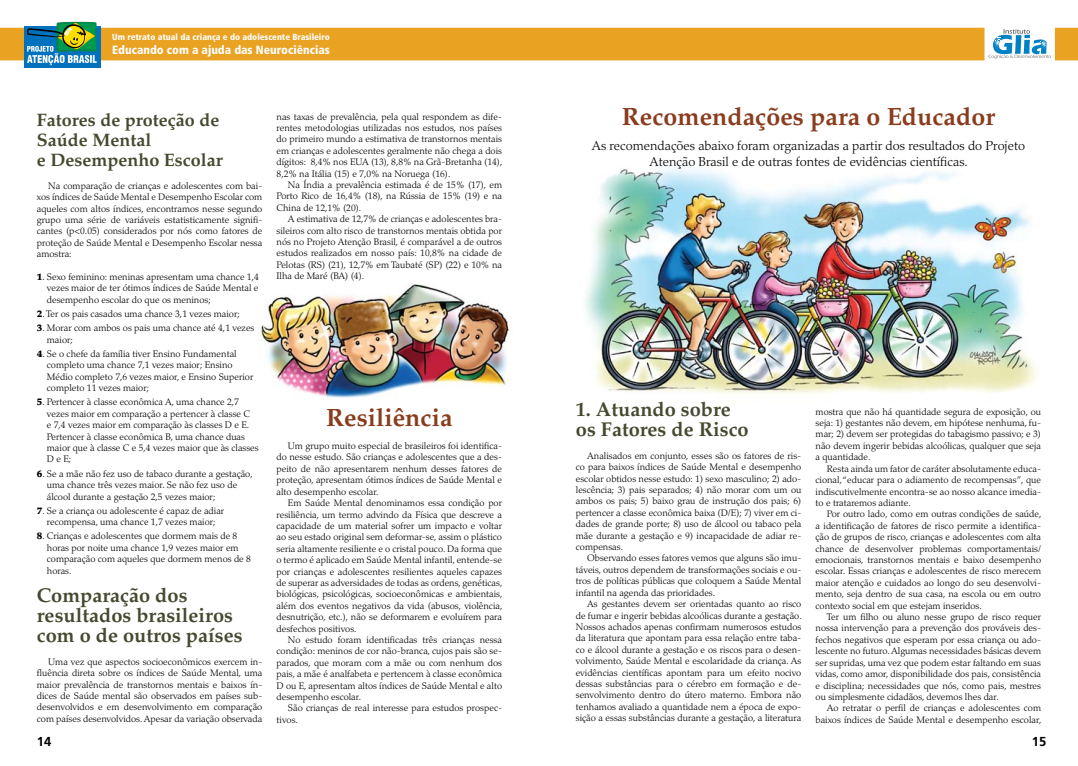
<style>
.page{position:relative;width:1078px;height:766px;background:#fff}
.page>*{position:absolute;margin:0;border:0;box-sizing:border-box;transform-origin:0 0}
.t1{font:700 25px "Palatino";color:#893d1e}
.t2{font:700 20px/20px "Palatino";color:#46492f}
.t3{font:700 18px/20px "Palatino";color:#46492f}
.t4{font:300 13px/15.6px "Palatino";color:#000;text-align:center}
.t5{font:700 13px "Frutiger";color:#000}
.t6{font:900 condensed 11.9px "Frutiger";color:#fff}
.t7{font:300 9.5px/11.4px "Palatino";color:#000;text-align:justify}
.t8{font:900 condensed 8.8px "Frutiger";color:#fff}
.s1{font-weight:900}
</style>
<div class="page">
<img style="left:585px;top:168px;width:452px;height:226px">
<img style="left:260px;top:284px;width:253px;height:114px">
<div style="left:0;top:28px;width:1077px;height:32px;background:#eaa222"></div>
<div style="left:24px;top:26px;width:76px;height:42px;background:#0071bc"></div>
<svg style="left:27px;top:22px;width:70px;height:43px"></svg>
<svg style="left:988px;top:29px;width:62px;height:30px"></svg>
<p class="t8" style="left:112px;top:32px;width:219px">Um retrato atual da criança e do adolescente Brasileiro</p>
<p class="t6" style="left:112px;top:42px;width:219px">Educando com a ajuda das Neurociências</p>
<h3 class="t3" style="left:37px;top:110px;width:187px">Fatores de proteção de<br>Saúde Mental<br>e Desempenho Escolar</h3>
<p class="t7" style="left:37px;top:180px;width:227px;text-indent:11px">Na comparação de crianças e adolescentes com bai&shy;xos índices de Saúde Mental e Desempenho Escolar com aqueles com altos índices, encontramos nesse segundo grupo uma série de variáveis estatisticamente signifi&shy;cantes (p&lt;0.05) considerados por nós como fatores de proteção de Saúde Mental e Desempenho Escolar nessa amostra:</p>
<p class="t7" style="left:47px;top:271px;width:213px;text-indent:-10px"><span class="s1">1</span>. Sexo feminino: meninas apresentam uma chance 1,4 vezes maior de ter ótimos índices de Saúde Mental e desempenho escolar do que os meninos;</p>
<p class="t7" style="left:37px;top:308px;width:204px"><span class="s1">2</span>. Ter os pais casados uma chance 3,1 vezes maior;</p>
<p class="t7" style="left:47px;top:322px;width:209px;text-indent:-10px"><span class="s1">3</span>. Morar com ambos os pais uma chance até 4,1 vezes maior;</p>
<p class="t7" style="left:47px;top:348px;width:208px;text-align:left;text-indent:-10px"><span class="s1">4</span>. Se o chefe da família tiver Ensino Fundamental completo uma chance 7,1 vezes maior; Ensino Médio completo 7,6 vezes maior, e Ensino Superior completo 11 vezes maior;</p>
<p class="t7" style="left:47px;top:396px;width:213px;text-align:left;text-indent:-10px"><span class="s1">5</span>. Pertencer à classe econômica A, uma chance 2,7 vezes maior em comparação a pertencer à classe C<br>e 7,4 vezes maior em comparação às classes D e E.<br>Pertencer à classe econômica B, uma chance duas maior que à classe C e 5,4 vezes maior que às classes D e E;</p>
<p class="t7" style="left:47px;top:468px;width:207px;text-align:left;text-indent:-10px"><span class="s1">6</span>. Se a mãe não fez uso de tabaco durante a gestação, uma chance três vezes maior. Se não fez uso de álcool durante a gestação 2,5 vezes maior;</p>
<p class="t7" style="left:37px;top:505px;width:189px;text-align:center"><span class="s1">7</span>. Se a criança ou adolescente é capaz de adiar recompensa, uma chance 1,7 vezes maior;</p>
<p class="t7" style="left:47px;top:530px;width:205px;text-align:left;text-indent:-10px"><span class="s1">8</span>. Crianças e adolescentes que dormem mais de 8 horas por noite uma chance 1,9 vezes maior em comparação com aqueles que dormem menos de 8 horas.</p>
<h2 class="t2" style="left:37px;top:585px;width:207px">Comparação dos resultados brasileiros com o de outros países</h2>
<p class="t7" style="left:37px;top:655px;width:227px;text-indent:11px">Uma vez que aspectos socioeconômicos exercem in&shy;fluência direta sobre os índices de Saúde Mental, uma maior prevalência de transtornos mentais e baixos ín&shy;dices de Saúde mental são observados em países sub&shy;desenvolvidos e em desenvolvimento em comparação com países desenvolvidos. Apesar da variação observada</p>
<p class="t7" style="left:276px;top:111px;width:227px">nas taxas de prevalência, pela qual respondem as dife&shy;rentes metodologias utilizadas nos estudos, nos países do primeiro mundo a estimativa de transtornos mentais em crianças e adolescentes geralmente não chega a dois dígitos: 8,4% nos EUA (13), 8,8% na Grã-Bretanha (14), 8,2% na Itália (15) e 7,0% na Noruega (16).</p>
<p class="t7" style="left:276px;top:179px;width:227px;text-indent:11px">Na Índia a prevalência estimada é de 15% (17), em Porto Rico de 16,4% (18), na Rússia de 15% (19) e na China de 12,1% (20).</p>
<p class="t7" style="left:276px;top:213px;width:227px;text-indent:11px">A estimativa de 12,7% de crianças e adolescentes bra&shy;sileiros com alto risco de transtornos mentais obtida por nós no Projeto Atenção Brasil, é comparável a de outros estudos realizados em nosso país: 10,8% na cidade de Pelotas (RS) (21), 12,7% em Taubaté (SP) (22) e 10% na Ilha de Maré (BA) (4).</p>
<h1 class="t1" style="left:326px;top:403px;width:128px">Resiliência</h1>
<p class="t7" style="left:276px;top:440px;width:227px;text-indent:11px">Um grupo muito especial de brasileiros foi identifica&shy;do nesse estudo. São crianças e adolescentes que a des&shy;peito de não apresentarem nenhum desses fatores de proteção, apresentam ótimos índices de Saúde Mental e alto desempenho escolar.</p>
<p class="t7" style="left:276px;top:497px;width:227px;text-indent:11px">Em Saúde Mental denominamos essa condição por resiliência, um termo advindo da Física que descreve a capacidade de um material sofrer um impacto e voltar ao seu estado original sem deformar-se, assim o plástico seria altamente resiliente e o cristal pouco. Da forma que o termo é aplicado em Saúde Mental infantil, entende-se por crianças e adolescentes resilientes aqueles capazes de superar as adversidades de todas as ordens, genéticas, biológicas, psicológicas, socioeconômicas e ambientais, além dos eventos negativos da vida (abusos, violência, desnutrição, etc.), não se deformarem e evoluírem para desfechos positivos.</p>
<p class="t7" style="left:276px;top:634px;width:227px;text-indent:11px">No estudo foram identificadas três crianças nessa condição: meninos de cor não-branca, cujos pais são se&shy;parados, que moram com a mãe ou com nenhum dos pais, a mãe é analfabeta e pertencem à classe econômica D ou E, apresentam altos índices de Saúde Mental e alto desempenho escolar.</p>
<p class="t7" style="left:276px;top:702px;width:227px;text-indent:11px">São crianças de real interesse para estudos prospec&shy;tivos.</p>
<h1 class="t1" style="left:621px;top:102px;width:374px">Recomendações para o Educador</h1>
<h3 class="t4" style="left:591px;top:138px;width:434px">As recomendações abaixo foram organizadas a partir dos resultados do Projeto<br>Atenção Brasil e de outras fontes de evidências científicas.</h3>
<h2 class="t2" style="left:575px;top:399px;width:174px">1. Atuando sobre os Fatores de Risco</h2>
<p class="t7" style="left:575px;top:450px;width:227px;text-indent:11px">Analisados em conjunto, esses são os fatores de ris&shy;co para baixos índices de Saúde Mental e desempenho escolar obtidos nesse estudo: 1) sexo masculino; 2) ado&shy;lescência; 3) pais separados; 4) não morar com um ou ambos os pais; 5) baixo grau de instrução dos pais; 6) pertencer a classe econômica baixa (D/E); 7) viver em ci&shy;dades de grande porte; 8) uso de álcool ou tabaco pela mãe durante a gestação e 9) incapacidade de adiar re&shy;compensas.</p>
<p class="t7" style="left:575px;top:552px;width:227px;text-indent:11px">Observando esses fatores vemos que alguns são imu&shy;táveis, outros dependem de transformações sociais e ou&shy;tros de políticas públicas que coloquem a Saúde Mental infantil na agenda das prioridades.</p>
<p class="t7" style="left:575px;top:598px;width:227px;text-indent:11px">As gestantes devem ser orientadas quanto ao risco de fumar e ingerir bebidas alcoólicas durante a gestação.<br>Nossos achados apenas confirmam numerosos estudos da literatura que apontam para essa relação entre taba&shy;co e álcool durante a gestação e os riscos para o desen&shy;volvimento, Saúde Mental e escolaridade da criança. As evidências científicas apontam para um efeito nocivo dessas substâncias para o cérebro em formação e de&shy;senvolvimento dentro do útero materno. Embora não tenhamos avaliado a quantidade nem a época de expo&shy;sição a essas substâncias durante a gestação, a literatura</p>
<p class="t7" style="left:815px;top:406px;width:227px">mostra que não há quantidade segura de exposição, ou seja: 1) gestantes não devem, em hipótese nenhuma, fu&shy;mar; 2) devem ser protegidas do tabagismo passivo; e 3) não devem ingerir bebidas alcoólicas, qualquer que seja a quantidade.</p>
<p class="t7" style="left:815px;top:463px;width:227px;text-indent:11px">Resta ainda um fator de caráter absolutamente educa&shy;cional, “educar para o adiamento de recompensas”, que indiscutivelmente encontra-se ao nosso alcance imedia&shy;to e trataremos adiante.</p>
<p class="t7" style="left:815px;top:508px;width:227px;text-indent:11px">Por outro lado, como em outras condições de saúde, a identificação de fatores de risco permite a identifica&shy;ção de grupos de risco, crianças e adolescentes com alta chance de desenvolver problemas comportamentais/ emocionais, transtornos mentais e baixo desempenho escolar. Essas crianças e adolescentes de risco merecem maior atenção e cuidados ao longo do seu desenvolvi&shy;mento, seja dentro de sua casa, na escola ou em outro contexto social em que estejam inseridos.</p>
<p class="t7" style="left:815px;top:611px;width:227px;text-indent:11px">Ter um filho ou aluno nesse grupo de risco requer nossa intervenção para a prevenção dos prováveis des&shy;fechos negativos que esperam por essa criança ou ado&shy;lescente no futuro. Algumas necessidades básicas devem ser supridas, uma vez que podem estar faltando em suas vidas, como amor, disponibilidade dos pais, consistência e disciplina; necessidades que nós, como pais, mestres ou simplesmente cidadãos, devemos lhes dar.</p>
<p class="t7" style="left:815px;top:702px;width:227px;text-align:right">Ao retratar o perfil de crianças e adolescentes com baixos índices de Saúde Mental e desempenho escolar,</p>
<h3 class="t5" style="left:37px;top:734px;width:16px">14</h3>
<h3 class="t5" style="left:1031px;top:734px;width:16px">15</h3>
</div>
